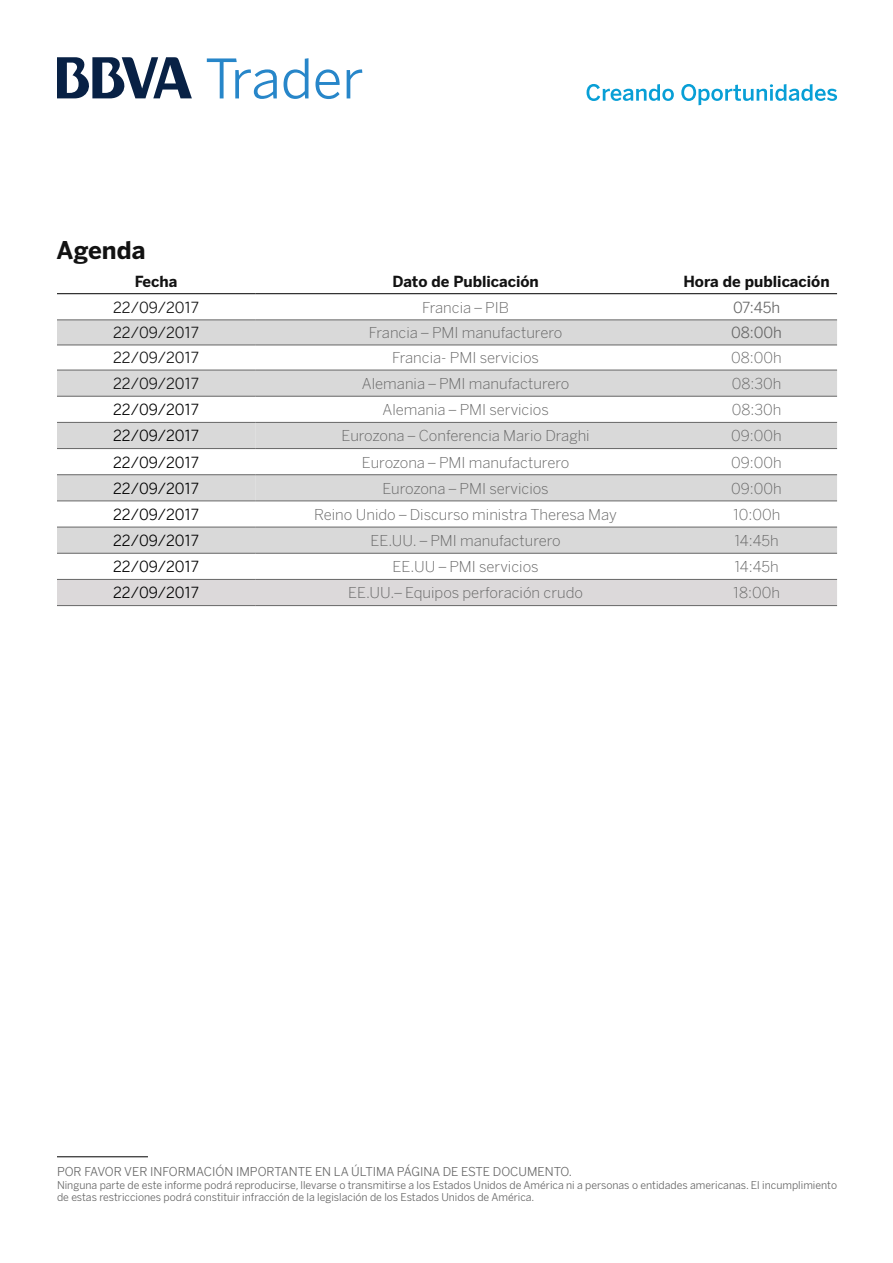
<style>
.page{position:relative;width:893px;height:1263px;background:#fff}
.page>*{position:absolute;margin:0;border:0;box-sizing:border-box;transform-origin:0 0}
.t1{font:54px "BBVA Benton Sans";color:#2786c9}
.t2{font:700 24px "BBVA Benton Sans";color:#121212}
.t3{font:300 15px "BBVA Benton Sans";color:#666}
.t4{font:15px "BBVA Benton Sans";color:#000}
.t5{font:15px "BBVA Benton Sans";color:#121212}
.t6{font:700 15px "BBVA Benton Sans";color:#121212}
.Estilo_de_párrafo_1{font:15px "BBVA Benton Sans";letter-spacing:-.01em;color:#666}
.t7{font:12px "BBVA Benton Sans";color:#666}
.t8{font:10.5px/12.6px "BBVA Benton Sans";color:#666}
</style>
<div class="page">
<svg style="left:57px;top:321px;width:780px;height:232px;fill:#d9d9d9"></svg>
<svg style="left:57px;top:423px;width:780px;height:104px"></svg>
<div style="left:57px;top:580px;width:780px;height:25px;background:#dcd9da"></div>
<hr style="left:57px;top:320px;width:198px;height:1px;background:#666">
<hr style="left:255px;top:320px;width:421px;height:1px;background:#666">
<hr style="left:676px;top:320px;width:161px;height:1px;background:#666">
<hr style="left:57px;top:345px;width:198px;height:1px;background:#666">
<hr style="left:255px;top:345px;width:421px;height:1px;background:#666">
<hr style="left:676px;top:345px;width:161px;height:1px;background:#666">
<hr style="left:57px;top:370px;width:198px;height:1px;background:#666">
<hr style="left:255px;top:370px;width:421px;height:1px;background:#666">
<hr style="left:676px;top:370px;width:161px;height:1px;background:#666">
<hr style="left:255px;top:605px;width:421px;height:1px;background:#666">
<hr style="left:676px;top:605px;width:161px;height:1px;background:#666">
<hr style="left:57px;top:293px;width:198px;height:1px;background:#000">
<hr style="left:255px;top:293px;width:421px;height:1px;background:#000">
<hr style="left:676px;top:293px;width:161px;height:1px;background:#000">
<hr style="left:57px;top:396px;width:198px;height:1px;background:#666">
<hr style="left:57px;top:422px;width:198px;height:1px;background:#666">
<hr style="left:57px;top:448px;width:198px;height:1px;background:#666">
<hr style="left:57px;top:474px;width:198px;height:1px;background:#666">
<hr style="left:57px;top:501px;width:198px;height:1px;background:#666">
<hr style="left:57px;top:579px;width:198px;height:1px;background:#666">
<hr style="left:255px;top:396px;width:421px;height:1px;background:#666">
<hr style="left:255px;top:422px;width:421px;height:1px;background:#666">
<hr style="left:255px;top:448px;width:421px;height:1px;background:#666">
<hr style="left:255px;top:474px;width:421px;height:1px;background:#666">
<hr style="left:255px;top:501px;width:421px;height:1px;background:#666">
<hr style="left:255px;top:579px;width:421px;height:1px;background:#666">
<hr style="left:676px;top:396px;width:161px;height:1px;background:#666">
<hr style="left:676px;top:422px;width:161px;height:1px;background:#666">
<hr style="left:676px;top:448px;width:161px;height:1px;background:#666">
<hr style="left:676px;top:474px;width:161px;height:1px;background:#666">
<hr style="left:676px;top:501px;width:161px;height:1px;background:#666">
<hr style="left:676px;top:579px;width:161px;height:1px;background:#666">
<hr style="left:57px;top:527px;width:198px;height:1px;background:#666">
<hr style="left:255px;top:527px;width:421px;height:1px;background:#666">
<hr style="left:676px;top:527px;width:161px;height:1px;background:#666">
<hr style="left:57px;top:553px;width:198px;height:1px;background:#666">
<hr style="left:57px;top:605px;width:198px;height:1px;background:#666">
<hr style="left:255px;top:553px;width:421px;height:1px;background:#666">
<hr style="left:676px;top:553px;width:161px;height:1px;background:#666">
<hr style="left:57px;top:1156px;width:91px;height:1px;background:#000">
<svg style="left:57px;top:57px;width:135px;height:41px"></svg>
<svg style="left:586px;top:84px;width:88px;height:17px"></svg>
<svg style="left:681px;top:84px;width:156px;height:21px"></svg>
<p class="t1" style="left:205px;top:47px;width:160px">Trader</p>
<p class="t2" style="left:57px;top:235px;width:90px">Agenda</p>
<p class="t6" style="left:135px;top:272px;width:44px">Fecha</p>
<p class="t6" style="left:392px;top:272px;width:148px">Dato de Publicación</p>
<p class="t6" style="left:683px;top:272px;width:148px">Hora de publicación</p>
<p class="t5" style="left:113px;top:298px;width:87px">22/09/2017</p>
<p class="t3" style="left:422px;top:298px;width:88px">Francia – PIB</p>
<p class="Estilo_de_párrafo_1" style="left:733px;top:298px;width:48px">07:45h</p>
<p class="t5" style="left:113px;top:324px;width:87px">22/09/2017</p>
<p class="t3" style="left:369px;top:324px;width:195px">Francia – PMI manufacturero</p>
<p class="Estilo_de_párrafo_1" style="left:731px;top:324px;width:52px">08:00h</p>
<p class="t5" style="left:113px;top:349px;width:87px">22/09/2017</p>
<p class="t3" style="left:392px;top:349px;width:148px">Francia- PMI servicios</p>
<p class="t3" style="left:731px;top:349px;width:52px">08:00h</p>
<p class="t5" style="left:113px;top:375px;width:87px">22/09/2017</p>
<p class="t3" style="left:362px;top:375px;width:209px">Alemania – PMI manufacturero</p>
<p class="t3" style="left:732px;top:375px;width:51px">08:30h</p>
<p class="t4" style="left:113px;top:401px;width:87px">22/09/2017</p>
<p class="t3" style="left:382px;top:401px;width:168px">Alemania – PMI servicios</p>
<p class="t3" style="left:732px;top:401px;width:51px">08:30h</p>
<p class="t4" style="left:113px;top:427px;width:87px">22/09/2017</p>
<p class="t3" style="left:341px;top:427px;width:250px">Eurozona – Conferencia Mario Draghi</p>
<p class="t3" style="left:731px;top:427px;width:52px">09:00h</p>
<p class="t4" style="left:113px;top:453px;width:87px">22/09/2017</p>
<p class="t3" style="left:362px;top:453px;width:209px">Eurozona – PMI manufacturero</p>
<p class="t3" style="left:731px;top:453px;width:52px">09:00h</p>
<p class="t4" style="left:113px;top:479px;width:87px">22/09/2017</p>
<p class="t3" style="left:382px;top:479px;width:168px">Eurozona – PMI servicios</p>
<p class="t3" style="left:731px;top:479px;width:52px">09:00h</p>
<p class="t4" style="left:113px;top:505px;width:87px">22/09/2017</p>
<p class="t3" style="left:314px;top:506px;width:304px">Reino Unido – Discurso ministra Theresa May</p>
<p class="t3" style="left:733px;top:506px;width:49px">10:00h</p>
<p class="t4" style="left:113px;top:532px;width:87px">22/09/2017</p>
<p class="t3" style="left:370px;top:532px;width:192px">EE.UU. – PMI manufacturero</p>
<p class="t3" style="left:734px;top:532px;width:46px">14:45h</p>
<p class="t4" style="left:113px;top:558px;width:87px">22/09/2017</p>
<p class="t3" style="left:393px;top:558px;width:147px">EE.UU – PMI servicios</p>
<p class="t3" style="left:734px;top:558px;width:46px">14:45h</p>
<p class="t4" style="left:113px;top:584px;width:87px">22/09/2017</p>
<p class="t3" style="left:348px;top:584px;width:236px">EE.UU.– Equipos perforación crudo</p>
<p class="t3" style="left:733px;top:584px;width:49px">18:00h</p>
<p class="t7" style="left:57px;top:1165px;width:517px">POR FAVOR VER INFORMACIÓN IMPORTANTE EN LA ÚLTIMA PÁGINA DE ESTE DOCUMENTO.</p>
<p class="t8" style="left:57px;top:1179px;width:782px">Ninguna parte de este informe podrá reproducirse, llevarse o transmitirse a los Estados Unidos de América ni a personas o entidades americanas. El incumplimiento de estas restricciones podrá constituir infracción de la legislación de los Estados Unidos de América.</p>
</div>
